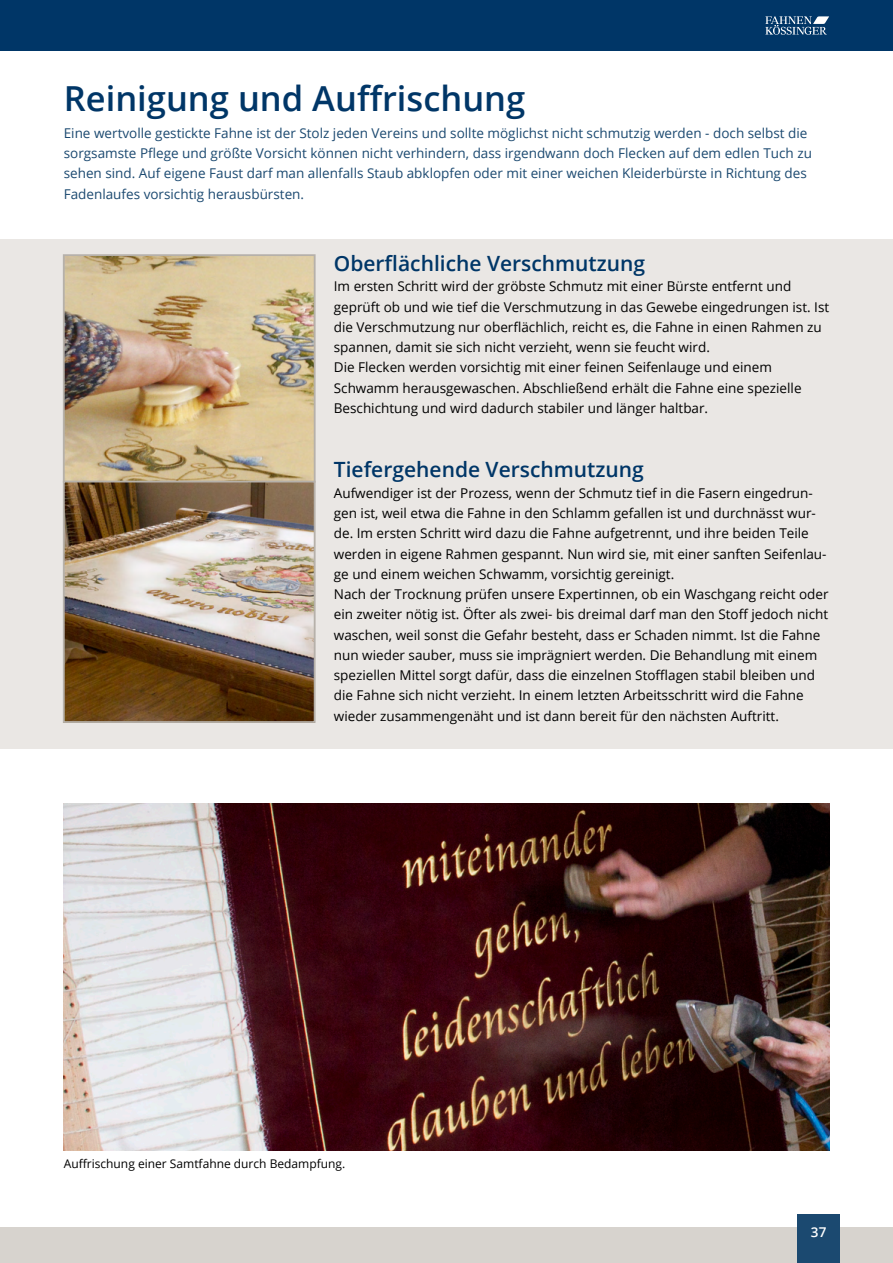
<style>
.page{position:relative;width:893px;height:1263px;background:#fff}
.page>*{position:absolute;margin:0;border:0;box-sizing:border-box;transform-origin:0 0}
.t1{font:600 34.5px "Open Sans";color:#003667}
.t2{font:600 21px "Open Sans";color:#003667}
.t3{font:13.5px/20.2px "Open Sans";color:#000}
.t4{font:13.5px/20.2px "Open Sans";color:#1b4970}
.t5{font:600 13.5px "Open Sans";color:#fff}
.t6{font:12px "Open Sans";color:#000}
</style>
<div class="page">
<div style="left:0;top:0;width:893px;height:51px;background:#003667"></div>
<svg style="left:765px;top:16px;width:64px;height:19px"></svg>
<div style="left:0;top:1227px;width:893px;height:36px;background:#d7d3ce"></div>
<div style="left:0;top:239px;width:893px;height:509px;background:#eae7e4"></div>
<img style="left:66px;top:257px;width:247px;height:463px">
<div style="left:63px;top:254px;width:253px;height:229px;border:2px solid #b6b1aa"></div>
<div style="left:63px;top:481px;width:253px;height:242px;border:2px solid #b6b1aa"></div>
<img style="left:64px;top:804px;width:765px;height:346px">
<div style="left:797px;top:1214px;width:43px;height:49px;background:#1b4970"></div>
<h1 class="t1" style="left:64px;top:75px;width:463px">Reinigung und Auffrischung</h1>
<p class="t4" style="left:64px;top:123px;width:750px">Eine wertvolle gestickte Fahne ist der Stolz jeden Vereins und sollte möglichst nicht schmutzig werden - doch selbst die sorgsamste Pflege und größte Vorsicht können nicht verhindern, dass irgendwann doch Flecken auf dem edlen Tuch zu sehen sind. Auf eigene Faust darf man allenfalls Staub abklopfen oder mit einer weichen Kleiderbürste in Richtung des Fadenlaufes vorsichtig herausbürsten.</p>
<h2 class="t2" style="left:334px;top:249px;width:313px">Oberflächliche Verschmutzung</h2>
<p class="t3" style="left:334px;top:276px;width:497px">Im ersten Schritt wird der gröbste Schmutz mit einer Bürste entfernt und geprüft ob und wie tief die Verschmutzung in das Gewebe eingedrungen ist. Ist die Verschmutzung nur oberflächlich, reicht es, die Fahne in einen Rahmen zu spannen, damit sie sich nicht verzieht, wenn sie feucht wird.<br>Die Flecken werden vorsichtig mit einer feinen Seifenlauge und einem Schwamm herausgewaschen. Abschließend erhält die Fahne eine spezielle Beschichtung und wird dadurch stabiler und länger haltbar.</p>
<h2 class="t2" style="left:334px;top:455px;width:312px">Tiefergehende Verschmutzung</h2>
<p class="t3" style="left:334px;top:482px;width:496px">Aufwendiger ist der Prozess, wenn der Schmutz tief in die Fasern eingedrun&shy;gen ist, weil etwa die Fahne in den Schlamm gefallen ist und durchnässt wur&shy;de. Im ersten Schritt wird dazu die Fahne aufgetrennt, und ihre beiden Teile werden in eigene Rahmen gespannt. Nun wird sie, mit einer sanften Seifenlau&shy;ge und einem weichen Schwamm, vorsichtig gereinigt.<br>Nach der Trocknung prüfen unsere Expertinnen, ob ein Waschgang reicht oder ein zweiter nötig ist. Öfter als zwei- bis dreimal darf man den Stoff jedoch nicht waschen, weil sonst die Gefahr besteht, dass er Schaden nimmt. Ist die Fahne nun wieder sauber, muss sie imprägniert werden. Die Behandlung mit einem speziellen Mittel sorgt dafür, dass die einzelnen Stofflagen stabil bleiben und die Fahne sich nicht verzieht. In einem letzten Arbeitsschritt wird die Fahne wieder zusammengenäht und ist dann bereit für den nächsten Auftritt.</p>
<p class="t6" style="left:64px;top:1155px;width:283px">Auffrischung einer Samtfahne durch Bedampfung.</p>
<p class="t5" style="left:811px;top:1223px;width:17px">37</p>
</div>
